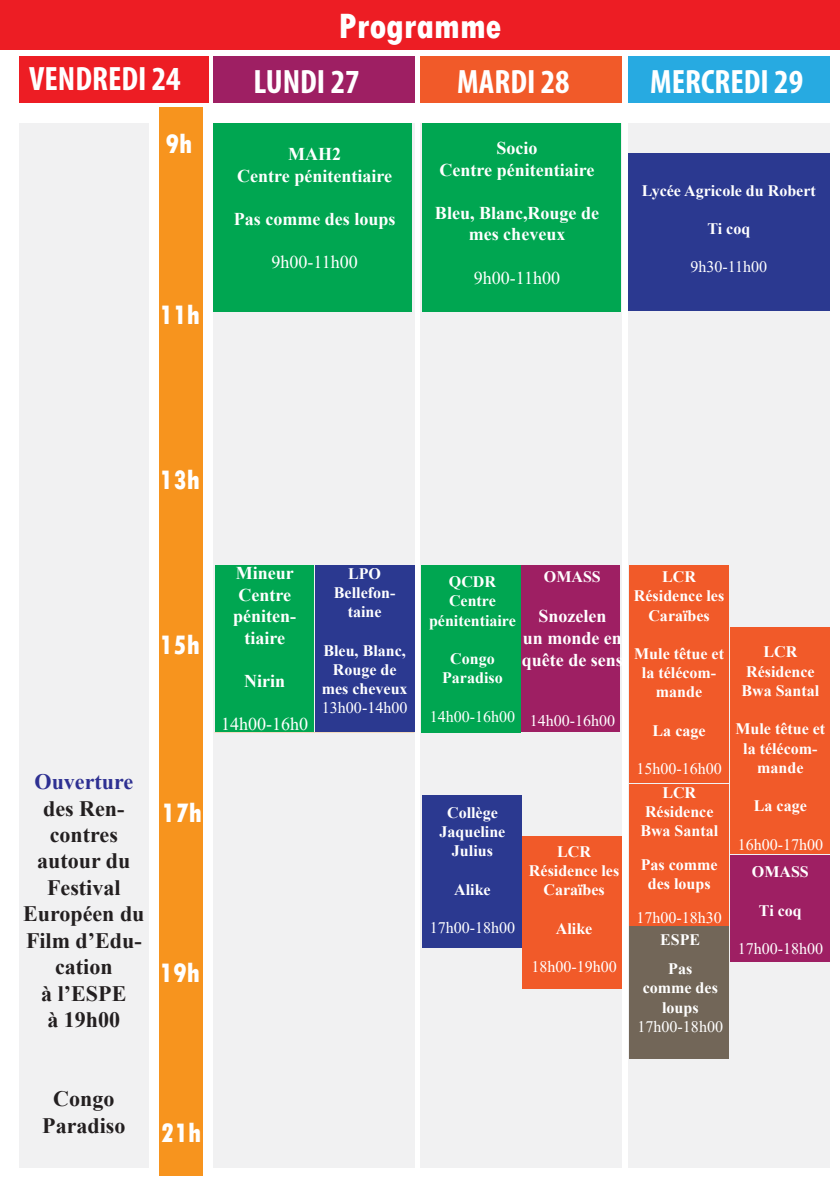
<style>
.page{position:relative;width:840px;height:1191px;background:#fff}
.page>*{position:absolute;margin:0;border:0;box-sizing:border-box;transform-origin:0 0}
.t1{font:800 condensed 36.8px "Tw Cen";color:#fff}
.t2{font:700 condensed 33.8px "Myriad Pro";color:#fff}
.t3{font:800 condensed 28px "Tw Cen";color:#fff}
.t4{font:700 22px/26.4px "Times New Roman";color:#231f20;text-align:center}
.t5{font:700 22px "Times New Roman";color:#2e3092}
.t6{font:700 18px/21.6px "Times New Roman";color:#fff;text-align:center}
.t7{font:18px "Times New Roman";color:#fff}
.t8{font:700 16px/19.2px "Times New Roman";color:#fff;text-align:center}
.t9{font:16px "Times New Roman";color:#fff}
</style>
<div class="page">
<div style="left:0;top:0;width:839px;height:50px;background:#ed1d24"></div>
<div style="left:19px;top:123px;width:130px;height:1044px;background:#f1f1f2"></div>
<div style="left:159px;top:107px;width:43px;height:1068px;background:#f7941e"></div>
<div style="left:213px;top:123px;width:201px;height:1044px;background:#f1f1f2"></div>
<div style="left:420px;top:123px;width:201px;height:1044px;background:#f1f1f2"></div>
<div style="left:628px;top:123px;width:201px;height:1044px;background:#f1f1f2"></div>
<div style="left:213px;top:56px;width:201px;height:47px;background:#9e1f63"></div>
<div style="left:420px;top:56px;width:201px;height:47px;background:#f15a29"></div>
<div style="left:628px;top:56px;width:201px;height:47px;background:#27aae1"></div>
<div style="left:213px;top:123px;width:199px;height:189px;background:#00a651"></div>
<div style="left:19px;top:56px;width:189px;height:47px;background:#ed1d24"></div>
<div style="left:421px;top:123px;width:199px;height:189px;background:#00a651"></div>
<div style="left:215px;top:565px;width:99px;height:167px;background:#00a651"></div>
<div style="left:520px;top:565px;width:100px;height:167px;background:#9e1f63"></div>
<div style="left:421px;top:565px;width:100px;height:167px;background:#00a651"></div>
<div style="left:421px;top:795px;width:100px;height:152px;background:#2b3990"></div>
<div style="left:522px;top:836px;width:99px;height:152px;background:#f15a29"></div>
<div style="left:628px;top:153px;width:201px;height:158px;background:#2b3990"></div>
<div style="left:730px;top:627px;width:99px;height:227px;background:#f15a29"></div>
<div style="left:629px;top:565px;width:100px;height:217px;background:#f15a29"></div>
<div style="left:629px;top:784px;width:100px;height:141px;background:#f15a29"></div>
<div style="left:730px;top:855px;width:99px;height:106px;background:#9e1f63"></div>
<div style="left:629px;top:926px;width:100px;height:133px;background:#726658"></div>
<div style="left:314px;top:565px;width:100px;height:167px;background:#2b3990"></div>
<h2 class="t2" style="left:29px;top:58px;width:153px">VENDREDI 24</h2>
<h3 class="t3" style="left:165px;top:128px;width:28px">9h</h3>
<h3 class="t3" style="left:159px;top:299px;width:42px">11h</h3>
<h1 class="t1" style="left:338px;top:5px;width:164px">Programme</h1>
<h2 class="t2" style="left:253px;top:60px;width:107px">LUNDI 27</h2>
<h2 class="t2" style="left:457px;top:60px;width:114px">MARDI 28</h2>
<h2 class="t2" style="left:649px;top:60px;width:154px">MERCREDI 29</h2>
<p class="t6" style="left:237px;top:143px;width:156px">MAH2<br>Centre pénitentiaire</p>
<p class="t6" style="left:234px;top:208px;width:163px">Pas comme des loups</p>
<p class="t7" style="left:271px;top:249px;width:88px">9h00-11h00</p>
<p class="t6" style="left:439px;top:137px;width:156px">Socio<br>Centre pénitentiaire</p>
<p class="t6" style="left:434px;top:201px;width:166px">Bleu, Blanc,Rouge de mes cheveux</p>
<p class="t7" style="left:473px;top:265px;width:88px">9h00-11h00</p>
<p class="t8" style="left:641px;top:180px;width:175px">Lycée Agricole du Robert</p>
<p class="t8" style="left:707px;top:219px;width:44px">Ti coq</p>
<p class="t9" style="left:690px;top:256px;width:78px">9h30-11h00</p>
<h3 class="t3" style="left:159px;top:463px;width:42px">13h</h3>
<h3 class="t3" style="left:159px;top:629px;width:42px">15h</h3>
<h3 class="t5" style="left:35px;top:766px;width:100px">Ouverture</h3>
<h3 class="t4" style="left:23px;top:794px;width:123px">des Ren&shy;contres autour du<br>Festival<br>Européen du<br>Film d’Edu&shy;cation<br>à l’ESPE<br>à 19h00</h3>
<h3 class="t3" style="left:161px;top:796px;width:42px">17h</h3>
<h3 class="t3" style="left:159px;top:956px;width:42px">19h</h3>
<p class="t6" style="left:233px;top:561px;width:64px">Mineur<br>Centre péniten&shy;tiaire</p>
<p class="t6" style="left:244px;top:669px;width:43px">Nirin</p>
<p class="t7" style="left:221px;top:711px;width:88px">14h00-16h0</p>
<p class="t8" style="left:334px;top:563px;width:63px">LPO<br>Bellefon&shy;taine</p>
<p class="t8" style="left:321px;top:640px;width:87px">Bleu, Blanc,<br>Rouge de mes cheveux</p>
<p class="t9" style="left:322px;top:697px;width:87px">13h00-14h00</p>
<p class="t8" style="left:543px;top:566px;width:58px">OMASS</p>
<p class="t6" style="left:521px;top:605px;width:102px">Snozelen<br>un monde en quête de sens</p>
<p class="t8" style="left:429px;top:571px;width:88px">QCDR<br>Centre pénitentiaire</p>
<p class="t8" style="left:442px;top:648px;width:62px">Congo<br>Paradiso</p>
<p class="t9" style="left:429px;top:705px;width:87px">14h00-16h00</p>
<p class="t9" style="left:529px;top:709px;width:87px">14h00-16h00</p>
<p class="t8" style="left:439px;top:802px;width:67px">Collège<br>Jaqueline<br>Julius</p>
<p class="t8" style="left:454px;top:879px;width:38px">Alike</p>
<p class="t9" style="left:429px;top:916px;width:87px">17h00-18h00</p>
<p class="t8" style="left:528px;top:841px;width:92px">LCR<br>Résidence les<br>Caraïbes</p>
<p class="t8" style="left:555px;top:918px;width:38px">Alike</p>
<p class="t9" style="left:531px;top:955px;width:87px">18h00-19h00</p>
<p class="t8" style="left:633px;top:567px;width:92px">LCR<br>Résidence les<br>Caraïbes</p>
<p class="t8" style="left:633px;top:643px;width:91px">Mule têtue et la télécom&shy;mande</p>
<p class="t8" style="left:652px;top:720px;width:54px">La cage</p>
<p class="t9" style="left:636px;top:757px;width:87px">15h00-16h00</p>
<p class="t8" style="left:640px;top:782px;width:79px">LCR<br>Résidence<br>Bwa Santal</p>
<p class="t8" style="left:640px;top:854px;width:78px">Pas comme des loups</p>
<p class="t9" style="left:636px;top:906px;width:87px">17h00-18h30</p>
<p class="t8" style="left:660px;top:925px;width:42px;line-height:28.8px">ESPE<br>Pas</p>
<p class="t8" style="left:642px;top:978px;width:77px">comme des loups</p>
<p class="t9" style="left:637px;top:1015px;width:87px">17h00-18h00</p>
<p class="t8" style="left:741px;top:642px;width:79px">LCR<br>Résidence<br>Bwa Santal</p>
<p class="t8" style="left:735px;top:719px;width:91px">Mule têtue et la télécom&shy;mande</p>
<p class="t8" style="left:753px;top:795px;width:54px">La cage</p>
<p class="t9" style="left:737px;top:833px;width:87px">16h00-17h00</p>
<p class="t8" style="left:751px;top:862px;width:58px">OMASS</p>
<p class="t8" style="left:758px;top:900px;width:44px">Ti coq</p>
<p class="t9" style="left:737px;top:937px;width:87px">17h00-18h00</p>
<h3 class="t4" style="left:42px;top:1085px;width:85px">Congo<br>Paradiso</h3>
<h3 class="t3" style="left:161px;top:1116px;width:42px">21h</h3>
</div>
